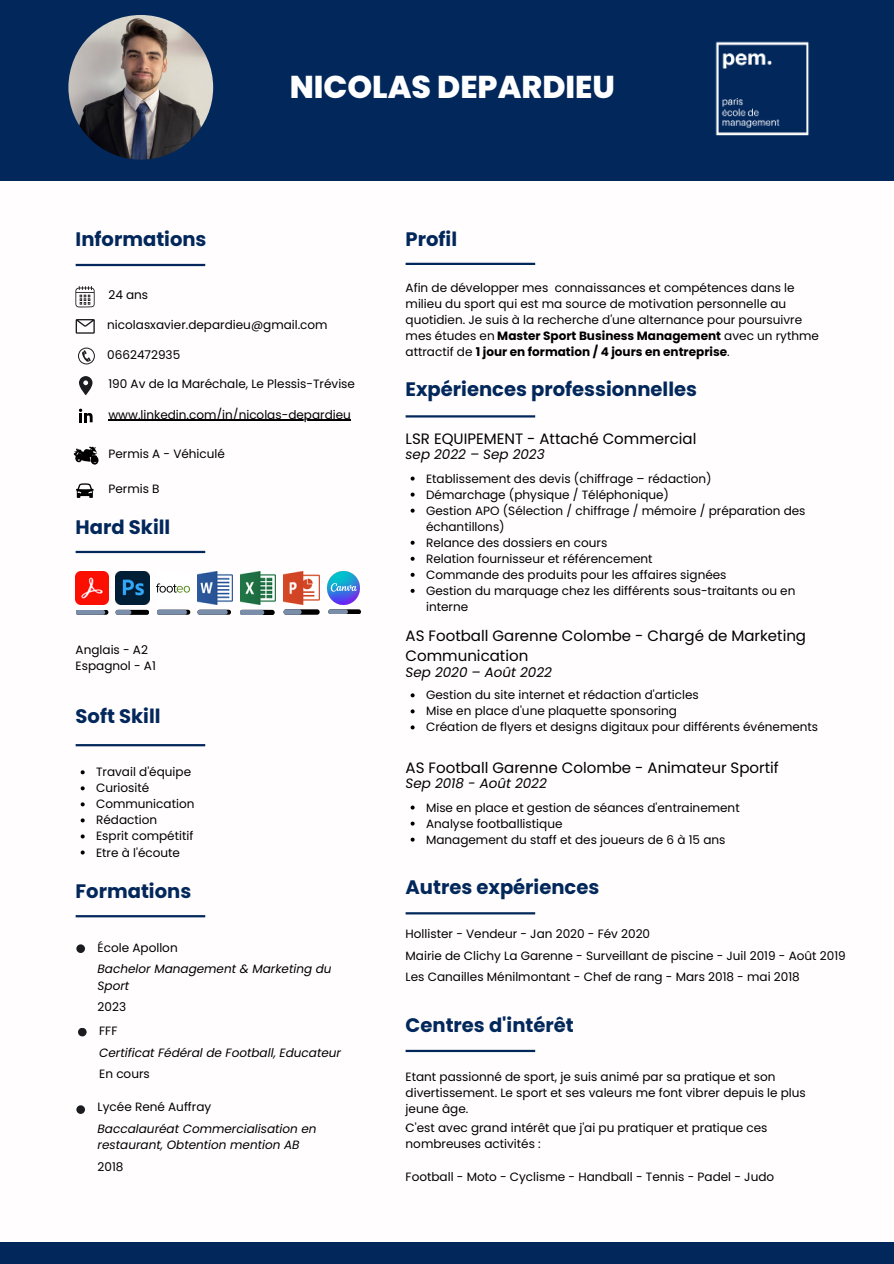
<style>
.page{position:relative;width:894px;height:1264px;background:#fff}
.page>*{position:absolute;margin:0;border:0;box-sizing:border-box;transform-origin:0 0}
.t1{font:800 31.5px "Poppins";color:#fff}
.t2{font:700 19.5px "Poppins";color:#02275b}
.t3{font:15px/20.2px "Poppins";color:#000}
.t4{font:italic 13.5px "Poppins";color:#000}
.t5{font:12px/16px "Poppins";color:#000}
.t6{font:italic 12px/16px "Poppins";color:#000}
.s1{font-weight:700}
</style>
<div class="page">
<div style="left:0;top:0;width:893px;height:180px;background:#02275b"></div>
<div style="left:0;top:1241px;width:893px;height:22px;background:#02275b"></div>
<img style="left:68px;top:15px;width:145px;height:145px;border-radius:50%">
<hr style="left:405px;top:263px;width:130px;height:2px;background:#02275b">
<hr style="left:405px;top:415px;width:130px;height:2px;background:#02275b">
<hr style="left:405px;top:1049px;width:130px;height:3px;background:#02275b">
<hr style="left:76px;top:551px;width:129px;height:2px;background:#02275b">
<hr style="left:76px;top:744px;width:129px;height:2px;background:#02275b">
<hr style="left:76px;top:915px;width:129px;height:2px;background:#02275b">
<hr style="left:76px;top:264px;width:129px;height:2px;background:#02275b">
<svg style="left:76px;top:319px;width:19px;height:15px"></svg>
<svg style="left:78px;top:347px;width:17px;height:17px"></svg>
<svg style="left:79px;top:376px;width:13px;height:19px"></svg>
<div style="left:76px;top:944px;width:9px;height:9px;background:#1b1c1f;border-radius:50%"></div>
<div style="left:78px;top:1027px;width:9px;height:9px;background:#1b1c1f;border-radius:50%"></div>
<div style="left:76px;top:1105px;width:9px;height:8px;background:#1b1c1f;border-radius:50%"></div>
<svg style="left:78px;top:408px;width:15px;height:15px"></svg>
<img style="left:715px;top:41px;width:94px;height:95px">
<hr style="left:405px;top:912px;width:130px;height:2px;background:#02275b">
<img style="left:76px;top:571px;width:32px;height:33px">
<svg style="left:76px;top:610px;width:32px;height:4px"></svg>
<hr style="left:76px;top:610px;width:29px;height:4px;background:#7b8ea9;border-radius:2px">
<img style="left:115px;top:571px;width:34px;height:33px">
<div style="left:115px;top:610px;width:34px;height:5px;background:#000;border-radius:3px"></div>
<div style="left:115px;top:610px;width:16px;height:5px;background:#7b8ea9;border-radius:3px"></div>
<img style="left:157px;top:583px;width:32px;height:10px">
<div style="left:157px;top:609px;width:33px;height:5px;background:#000;border-radius:3px"></div>
<div style="left:157px;top:609px;width:30px;height:5px;background:#7b8ea9;border-radius:3px"></div>
<img style="left:198px;top:571px;width:34px;height:33px">
<div style="left:197px;top:609px;width:34px;height:5px;background:#000;border-radius:3px"></div>
<div style="left:197px;top:609px;width:31px;height:5px;background:#7b8ea9;border-radius:3px"></div>
<img style="left:240px;top:571px;width:35px;height:33px">
<div style="left:240px;top:610px;width:35px;height:5px;background:#000;border-radius:3px"></div>
<div style="left:240px;top:610px;width:24px;height:5px;background:#7b8ea9;border-radius:3px"></div>
<img style="left:283px;top:571px;width:36px;height:33px">
<div style="left:283px;top:609px;width:36px;height:5px;background:#000;border-radius:3px"></div>
<div style="left:283px;top:609px;width:18px;height:5px;background:#7b8ea9;border-radius:3px"></div>
<img style="left:327px;top:571px;width:33px;height:33px">
<div style="left:328px;top:609px;width:33px;height:5px;background:#000;border-radius:2px"></div>
<div style="left:328px;top:609px;width:20px;height:5px;background:#7b8ea9;border-radius:2px"></div>
<svg style="left:75px;top:286px;width:20px;height:21px"></svg>
<svg style="left:76px;top:483px;width:18px;height:15px"></svg>
<svg style="left:74px;top:446px;width:24px;height:18px"></svg>
<svg style="left:81px;top:770px;width:4px;height:4px"></svg>
<svg style="left:81px;top:786px;width:4px;height:4px"></svg>
<svg style="left:81px;top:802px;width:4px;height:4px"></svg>
<svg style="left:81px;top:818px;width:4px;height:4px"></svg>
<svg style="left:81px;top:834px;width:4px;height:4px"></svg>
<svg style="left:81px;top:850px;width:4px;height:4px"></svg>
<hr style="left:108px;top:420px;width:243px;height:1px;background:#000">
<svg style="left:410px;top:476px;width:4px;height:4px"></svg>
<svg style="left:410px;top:492px;width:4px;height:4px"></svg>
<svg style="left:410px;top:508px;width:4px;height:4px"></svg>
<svg style="left:410px;top:540px;width:4px;height:4px"></svg>
<svg style="left:410px;top:557px;width:4px;height:4px"></svg>
<svg style="left:410px;top:573px;width:4px;height:4px"></svg>
<svg style="left:410px;top:589px;width:4px;height:4px"></svg>
<svg style="left:410px;top:693px;width:4px;height:4px"></svg>
<svg style="left:410px;top:709px;width:4px;height:4px"></svg>
<svg style="left:410px;top:725px;width:4px;height:4px"></svg>
<svg style="left:410px;top:805px;width:4px;height:4px"></svg>
<svg style="left:410px;top:821px;width:4px;height:4px"></svg>
<svg style="left:410px;top:837px;width:4px;height:4px"></svg>
<p class="t2" style="left:76px;top:226px;width:132px">Informations</p>
<p class="t1" style="left:289px;top:65px;width:327px">NICOLAS DEPARDIEU</p>
<p class="t2" style="left:405px;top:226px;width:53px">Profil</p>
<p class="t5" style="left:108px;top:287px;width:41px">24 ans</p>
<p class="t5" style="left:107px;top:316px;width:222px">nicolasxavier.depardieu@gmail.com</p>
<p class="t5" style="left:107px;top:347px;width:74px">0662472935</p>
<p class="t5" style="left:108px;top:376px;width:248px">190 Av de la Maréchale, Le Plessis-Trévise</p>
<p class="t5" style="left:108px;top:407px;width:244px">www.linkedin.com/in/nicolas-depardieu</p>
<p class="t5" style="left:108px;top:446px;width:118px">Permis A - Véhiculé</p>
<p class="t5" style="left:108px;top:481px;width:53px">Permis B</p>
<p class="t2" style="left:76px;top:513px;width:96px">Hard Skill</p>
<p class="t5" style="left:76px;top:641px;width:74px">Anglais - A2</p>
<p class="t5" style="left:76px;top:657px;width:82px">Espagnol - A1</p>
<p class="t2" style="left:76px;top:702px;width:86px">Soft Skill</p>
<p class="t5" style="left:96px;top:764px;width:96px">Travail d'équipe</p>
<p class="t5" style="left:96px;top:780px;width:55px">Curiosité</p>
<p class="t5" style="left:96px;top:796px;width:100px">Communication</p>
<p class="t5" style="left:96px;top:812px;width:63px">Rédaction</p>
<p class="t5" style="left:96px;top:828px;width:99px">Esprit compétitif</p>
<p class="t5" style="left:96px;top:844px;width:85px">Etre à l'écoute</p>
<p class="t2" style="left:76px;top:877px;width:117px">Formations</p>
<p class="t5" style="left:98px;top:939px;width:82px">École Apollon</p>
<p class="t6" style="left:98px;top:961px;width:235px">Bachelor Management &amp; Marketing du<br>Sport</p>
<p class="t5" style="left:98px;top:998px;width:30px">2023</p>
<p class="t5" style="left:99px;top:1022px;width:20px">FFF</p>
<p class="t6" style="left:99px;top:1044px;width:243px">Certificat Fédéral de Football, Educateur</p>
<p class="t5" style="left:99px;top:1066px;width:52px">En cours</p>
<p class="t5" style="left:98px;top:1099px;width:115px">Lycée René Auffray</p>
<p class="t6" style="left:98px;top:1120px;width:220px">Baccalauréat Commercialisation en restaurant, Obtention mention AB</p>
<p class="t5" style="left:98px;top:1158px;width:27px">2018</p>
<p class="t5" style="left:405px;top:280px;width:415px">Afin de développer mes connaissances et compétences dans le milieu du sport qui est ma source de motivation personnelle au quotidien. Je suis à la recherche d'une alternance pour poursuivre mes études en <span class="s1">Master Sport Business Management</span> avec un rythme attractif de <span class="s1">1 jour en formation / 4 jours en entreprise</span>.</p>
<p class="t2" style="left:405px;top:376px;width:293px">Expériences professionnelles</p>
<p class="t3" style="left:405px;top:429px;width:292px">LSR EQUIPEMENT - Attaché Commercial</p>
<p class="t4" style="left:405px;top:445px;width:140px">sep 2022 – Sep 2023</p>
<p class="t5" style="left:426px;top:470px;width:287px">Etablissement des devis (chiffrage – rédaction)</p>
<p class="t5" style="left:426px;top:486px;width:244px">Démarchage (physique / Téléphonique)</p>
<p class="t5" style="left:426px;top:502px;width:381px">Gestion APO (Sélection / chiffrage / mémoire / préparation des échantillons)</p>
<p class="t5" style="left:426px;top:534px;width:183px">Relance des dossiers en cours</p>
<p class="t5" style="left:426px;top:550px;width:228px">Relation fournisseur et référencement</p>
<p class="t5" style="left:426px;top:566px;width:302px">Commande des produits pour les affaires signées</p>
<p class="t5" style="left:426px;top:582px;width:371px">Gestion du marquage chez les différents sous-traitants ou en interne</p>
<p class="t3" style="left:405px;top:625px;width:402px">AS Football Garenne Colombe - Chargé de Marketing<br>Communication</p>
<p class="t4" style="left:405px;top:662px;width:148px">Sep 2020 – Août 2022</p>
<p class="t5" style="left:426px;top:687px;width:274px">Gestion du site internet et rédaction d'articles</p>
<p class="t5" style="left:426px;top:703px;width:252px">Mise en place d'une plaquette sponsoring</p>
<p class="t5" style="left:426px;top:719px;width:393px">Création de flyers et designs digitaux pour différents événements</p>
<p class="t3" style="left:405px;top:757px;width:374px">AS Football Garenne Colombe - Animateur Sportif</p>
<p class="t4" style="left:405px;top:774px;width:143px">Sep 2018 - Août 2022</p>
<p class="t5" style="left:426px;top:799px;width:315px">Mise en place et gestion de séances d'entrainement</p>
<p class="t5" style="left:426px;top:815px;width:138px">Analyse footballistique</p>
<p class="t5" style="left:426px;top:831px;width:301px">Management du staff et des joueurs de 6 à 15 ans</p>
<p class="t2" style="left:405px;top:873px;width:195px">Autres expériences</p>
<p class="t5" style="left:405px;top:925px;width:246px">Hollister - Vendeur - Jan 2020 - Fév 2020</p>
<p class="t5" style="left:405px;top:947px;width:441px">Mairie de Clichy La Garenne - Surveillant de piscine - Juil 2019 - Août 2019</p>
<p class="t5" style="left:405px;top:968px;width:395px">Les Canailles Ménilmontant - Chef de rang - Mars 2018 - mai 2018</p>
<p class="t2" style="left:405px;top:1011px;width:170px">Centres d'intérêt</p>
<p class="t5" style="left:405px;top:1068px;width:401px">Etant passionné de sport, je suis animé par sa pratique et son divertissement. Le sport et ses valeurs me font vibrer depuis le plus jeune âge.</p>
<p class="t5" style="left:405px;top:1116px;width:4px">.</p>
<p class="t5" style="left:405px;top:1120px;width:363px">C'est avec grand intérêt que j'ai pu pratiquer et pratique ces nombreuses activités :</p>
<p class="t5" style="left:405px;top:1168px;width:370px">Football - Moto - Cyclisme - Handball - Tennis - Padel - Judo</p>
</div>
